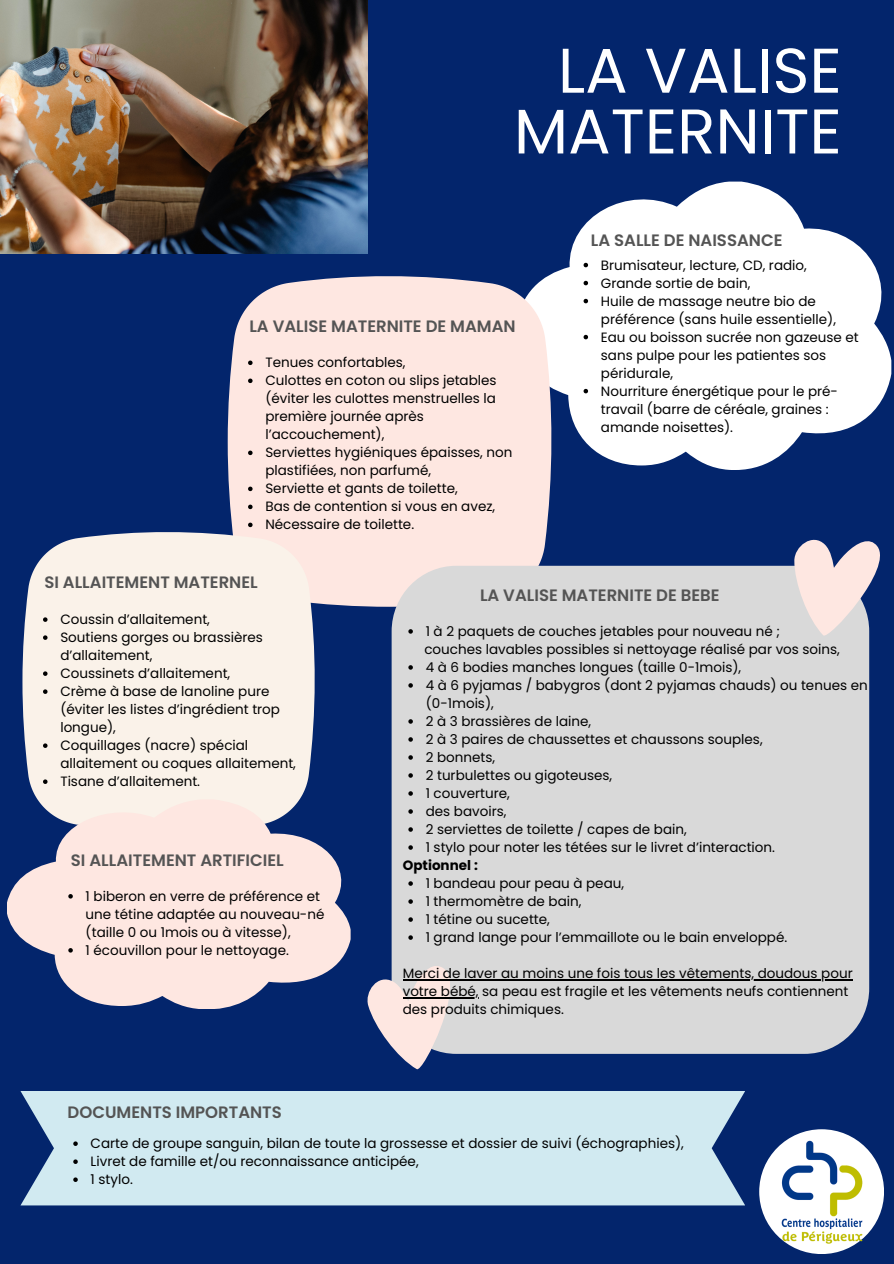
<style>
.page{position:relative;width:894px;height:1264px;background:#fff}
.page>*{position:absolute;margin:0;border:0;box-sizing:border-box;transform-origin:0 0}
.t1{font:63px "Poppins";color:#fff}
.t2{font:600 16.5px "Poppins";color:#545454}
.t3{font:13.5px/18px "Poppins";color:#000}
.t4{font:700 13.5px "Poppins";color:#000}
</style>
<div class="page">
<div style="left:0;top:0;width:893px;height:1263px;background:#03256c"></div>
<img style="left:0;top:0;width:367px;height:253px">
<svg style="left:551px;top:181px;width:340px;height:289px;fill:#fff"></svg>
<svg style="left:583px;top:263px;width:5px;height:4px"></svg>
<svg style="left:583px;top:281px;width:5px;height:4px"></svg>
<svg style="left:583px;top:299px;width:5px;height:4px"></svg>
<svg style="left:583px;top:335px;width:5px;height:4px"></svg>
<svg style="left:583px;top:389px;width:5px;height:4px"></svg>
<div style="left:228px;top:274px;width:325px;height:332px;background:#fee7e1"></div>
<svg style="left:248px;top:360px;width:4px;height:5px"></svg>
<svg style="left:248px;top:378px;width:4px;height:5px"></svg>
<svg style="left:248px;top:450px;width:4px;height:5px"></svg>
<svg style="left:248px;top:486px;width:4px;height:5px"></svg>
<svg style="left:248px;top:504px;width:4px;height:5px"></svg>
<svg style="left:248px;top:522px;width:4px;height:5px"></svg>
<div style="left:391px;top:566px;width:477px;height:487px;background:#d9d9d9;border-radius:65px"></div>
<svg style="left:794px;top:539px;width:86px;height:101px"></svg>
<svg style="left:367px;top:953px;width:98px;height:117px"></svg>
<svg style="left:408px;top:629px;width:5px;height:4px"></svg>
<svg style="left:408px;top:665px;width:5px;height:4px"></svg>
<svg style="left:408px;top:683px;width:5px;height:4px"></svg>
<svg style="left:408px;top:719px;width:5px;height:4px"></svg>
<svg style="left:408px;top:737px;width:5px;height:4px"></svg>
<svg style="left:408px;top:755px;width:5px;height:4px"></svg>
<svg style="left:408px;top:773px;width:5px;height:4px"></svg>
<svg style="left:408px;top:791px;width:5px;height:4px"></svg>
<svg style="left:408px;top:809px;width:5px;height:4px"></svg>
<svg style="left:408px;top:827px;width:5px;height:4px"></svg>
<svg style="left:408px;top:845px;width:5px;height:4px"></svg>
<svg style="left:408px;top:881px;width:5px;height:4px"></svg>
<svg style="left:408px;top:899px;width:5px;height:4px"></svg>
<svg style="left:408px;top:917px;width:5px;height:4px"></svg>
<svg style="left:408px;top:935px;width:5px;height:4px"></svg>
<hr style="left:402px;top:979px;width:450px;height:1px;background:#000">
<hr style="left:402px;top:997px;width:76px;height:1px;background:#000">
<div style="left:22px;top:530px;width:294px;height:269px;background:#faf2e9"></div>
<svg style="left:43px;top:617px;width:4px;height:5px"></svg>
<svg style="left:43px;top:635px;width:4px;height:5px"></svg>
<svg style="left:43px;top:671px;width:4px;height:5px"></svg>
<svg style="left:43px;top:689px;width:4px;height:5px"></svg>
<svg style="left:43px;top:743px;width:4px;height:5px"></svg>
<svg style="left:43px;top:779px;width:4px;height:5px"></svg>
<svg style="left:7px;top:799px;width:343px;height:210px;fill:#fee7e1"></svg>
<div style="left:20px;top:1091px;width:725px;height:114px;background:#d1eaf1"></div>
<div style="left:759px;top:1129px;width:124px;height:124px;background:#fff;border-radius:50%"></div>
<img style="left:781px;top:1140px;width:81px;height:102px">
<svg style="left:68px;top:894px;width:5px;height:4px"></svg>
<svg style="left:68px;top:948px;width:5px;height:4px"></svg>
<svg style="left:73px;top:1141px;width:5px;height:4px"></svg>
<svg style="left:73px;top:1159px;width:5px;height:4px"></svg>
<svg style="left:73px;top:1177px;width:5px;height:4px"></svg>
<p class="t1" style="left:557px;top:27px;width:285px">LA VALISE</p>
<p class="t1" style="left:513px;top:87px;width:329px">MATERNITE</p>
<p class="t2" style="left:249px;top:314px;width:268px">LA VALISE MATERNITE DE MAMAN</p>
<p class="t3" style="left:265px;top:353px;width:142px">Tenues confortables,</p>
<p class="t3" style="left:265px;top:371px;width:233px">Culottes en coton ou slips jetables (éviter les culottes menstruelles la première journée après l’accouchement),</p>
<p class="t3" style="left:265px;top:443px;width:248px">Serviettes hygiéniques épaisses, non plastifiées, non parfumé,</p>
<p class="t3" style="left:265px;top:479px;width:194px">Serviette et gants de toilette,</p>
<p class="t3" style="left:265px;top:497px;width:231px">Bas de contention si vous en avez,</p>
<p class="t3" style="left:265px;top:515px;width:150px">Nécessaire de toilette.</p>
<p class="t2" style="left:590px;top:228px;width:193px">LA SALLE DE NAISSANCE</p>
<p class="t3" style="left:600px;top:256px;width:207px">Brumisateur, lecture, CD, radio,</p>
<p class="t3" style="left:600px;top:274px;width:151px">Grande sortie de bain,</p>
<p class="t3" style="left:600px;top:292px;width:236px">Huile de massage neutre bio de préférence (sans huile essentielle),</p>
<p class="t3" style="left:600px;top:328px;width:259px">Eau ou boisson sucrée non gazeuse et sans pulpe pour les patientes sos péridurale,</p>
<p class="t3" style="left:600px;top:382px;width:238px">Nourriture énergétique pour le pré&shy;travail (barre de céréale, graines : amande noisettes).</p>
<p class="t2" style="left:44px;top:570px;width:215px">SI ALLAITEMENT MATERNEL</p>
<p class="t3" style="left:60px;top:610px;width:151px">Coussin d’allaitement,</p>
<p class="t3" style="left:60px;top:628px;width:204px">Soutiens gorges ou brassières d’allaitement,</p>
<p class="t3" style="left:60px;top:664px;width:171px">Coussinets d’allaitement,</p>
<p class="t3" style="left:60px;top:682px;width:221px">Crème à base de lanoline pure (éviter les listes d’ingrédient trop longue),</p>
<p class="t3" style="left:60px;top:736px;width:237px">Coquillages (nacre) spécial allaitement ou coques allaitement,</p>
<p class="t3" style="left:60px;top:772px;width:141px">Tisane d’allaitement.</p>
<p class="t2" style="left:71px;top:848px;width:214px">SI ALLAITEMENT ARTIFICIEL</p>
<p class="t3" style="left:86px;top:887px;width:240px">1 biberon en verre de préférence et une tétine adaptée au nouveau-né (taille 0 ou 1mois ou à vitesse),</p>
<p class="t3" style="left:86px;top:941px;width:205px">1 écouvillon pour le nettoyage.</p>
<p class="t2" style="left:480px;top:583px;width:241px">LA VALISE MATERNITE DE BEBE</p>
<p class="t3" style="left:425px;top:622px;width:356px">1 à 2 paquets de couches jetables pour nouveau né ;</p>
<p class="t3" style="left:424px;top:640px;width:417px">couches lavables possibles si nettoyage réalisé par vos soins,</p>
<p class="t3" style="left:425px;top:658px;width:317px">4 à 6 bodies manches longues (taille 0-1mois),</p>
<p class="t3" style="left:425px;top:676px;width:443px">4 à 6 pyjamas / babygros (dont 2 pyjamas chauds) ou tenues en (0-1mois),</p>
<p class="t3" style="left:425px;top:712px;width:167px">2 à 3 brassières de laine,</p>
<p class="t3" style="left:425px;top:730px;width:338px">2 à 3 paires de chaussettes et chaussons souples,</p>
<p class="t3" style="left:425px;top:748px;width:71px">2 bonnets,</p>
<p class="t3" style="left:425px;top:766px;width:188px">2 turbulettes ou gigoteuses,</p>
<p class="t3" style="left:425px;top:784px;width:86px">1 couverture,</p>
<p class="t3" style="left:425px;top:802px;width:82px">des bavoirs,</p>
<p class="t3" style="left:425px;top:820px;width:262px">2 serviettes de toilette / capes de bain,</p>
<p class="t3" style="left:425px;top:838px;width:351px">1 stylo pour noter les tétées sur le livret d’interaction.</p>
<p class="t4" style="left:402px;top:855px;width:77px">Optionnel :</p>
<p class="t3" style="left:425px;top:874px;width:200px">1 bandeau pour peau à peau,</p>
<p class="t3" style="left:425px;top:892px;width:157px">1 thermomètre de bain,</p>
<p class="t3" style="left:425px;top:910px;width:126px">1 tétine ou sucette,</p>
<p class="t3" style="left:425px;top:928px;width:363px">1 grand lange pour l’emmaillote ou le bain enveloppé.</p>
<p class="t3" style="left:402px;top:964px;width:451px">Merci de laver au moins une fois tous les vêtements, doudous pour votre bébé, sa peau est fragile et les vêtements neufs contiennent des produits chimiques.</p>
<p class="t2" style="left:68px;top:1101px;width:216px">DOCUMENTS IMPORTANTS</p>
<p class="t3" style="left:91px;top:1134px;width:594px">Carte de groupe sanguin, bilan de toute la grossesse et dossier de suivi (échographies),</p>
<p class="t3" style="left:91px;top:1152px;width:329px">Livret de famille et/ou reconnaissance anticipée,</p>
<p class="t3" style="left:91px;top:1170px;width:44px">1 stylo.</p>
</div>
